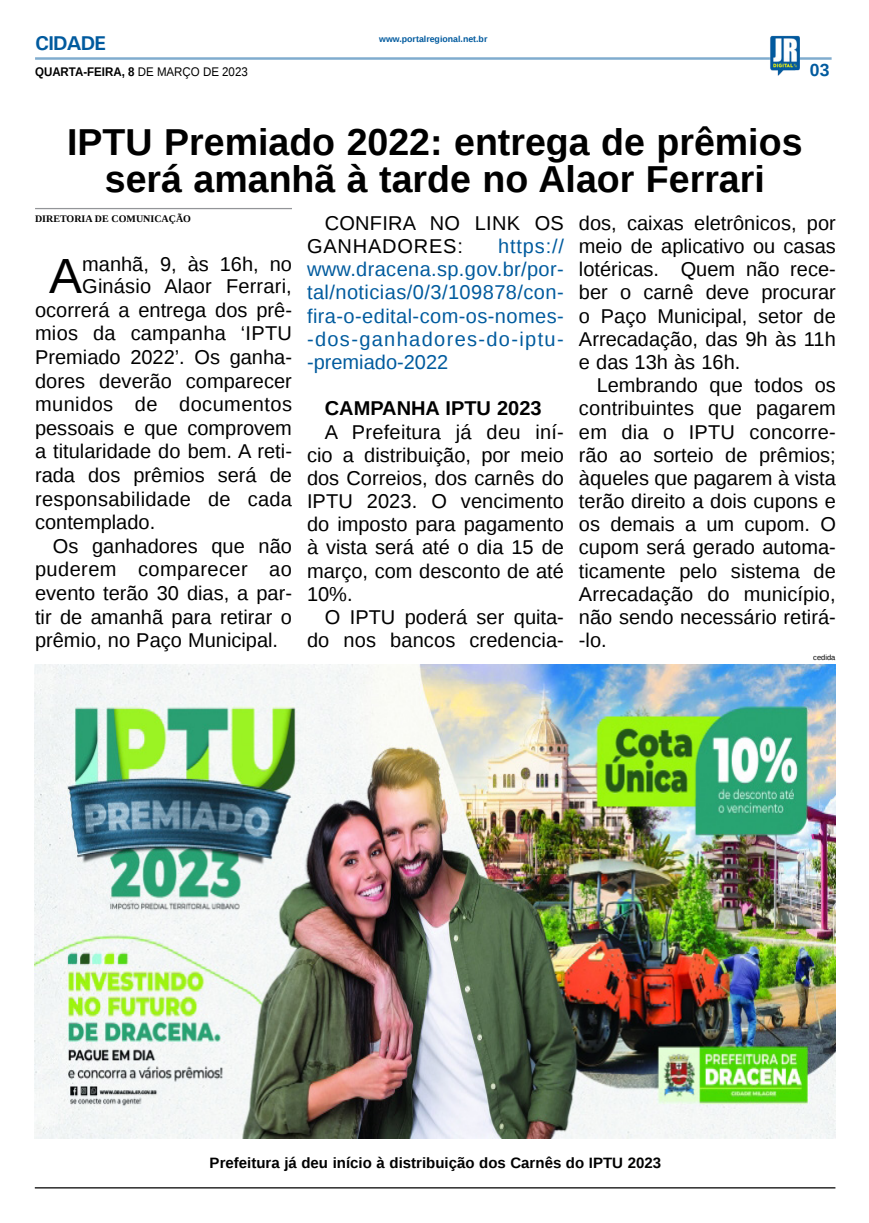
<style>
.page{position:relative;width:869px;height:1223px;background:#fff}
.page>*{position:absolute;margin:0;border:0;box-sizing:border-box;transform-origin:0 0}
.MATÉRIA{font:49.38px "Liberation Sans";color:#000}
.TÍTULO{font:700 37.5px/37.5px "Liberation Sans";color:#000;text-align:center}
.MATÉRIA-2{font:20px/23.1px "Liberation Sans";color:#000;text-align:justify}
.MATÉRIA-3{font:20px/23.1px "Liberation Sans";letter-spacing:.02em;color:#005b9e;text-align:justify}
.MATÉRIA-4{font:20px "Liberation Sans";letter-spacing:.02em;color:#000}
.MATÉRIA-5{font:700 20px "Liberation Sans";color:#000}
.TITULO_PG{font:700 20px "Univers";letter-spacing:-.04em;color:#005a9e}
.TÍTULO-2{font:700 17.5px "Liberation Sans";color:#005a9e}
.LEGENDA{font:700 15px "Liberation Sans";color:#000}
.DATA_PG{font:700 12.5px "Liberation Sans";color:#000;scale:.92 1}
.CRÉDITO_NOME{font:700 10px "Liberation Serif";color:#000}
.DATA_PG-2{font:700 8.75px "Liberation Sans";color:#005a9e}
.CRÉDITO_FOTO{font:7.5px "Liberation Sans";color:#000}
.s1{font-weight:400}
</style>
<div class="page">
<hr style="left:35px;top:57px;width:796px;height:3px;background:#005a9e">
<img style="left:769px;top:36px;width:30px;height:40px">
<hr style="left:35px;top:1187px;width:800px;height:1px;background:#000">
<img style="left:35px;top:664px;width:800px;height:474px">
<hr style="left:35px;top:208px;width:257px;height:1px;background:#939598">
<p class="TITULO_PG" style="left:35px;top:31px;width:72px">CIDADE</p>
<p class="DATA_PG" style="left:35px;top:63px;width:233px">QUARTA-FEIRA, 8 <span class="s1">DE MARÇO DE 2023</span></p>
<p class="DATA_PG-2" style="left:379px;top:33px;width:110px">www.portalregional.net.br</p>
<p class="TÍTULO-2" style="left:809px;top:58px;width:21px">03</p>
<p class="TÍTULO" style="left:67px;top:122px;width:736px">IPTU Premiado 2022: entrega de prêmios será amanhã à tarde no Alaor Ferrari</p>
<p class="CRÉDITO_NOME" style="left:35px;top:212px;width:157px">DIRETORIA DE COMUNICAÇÃO</p>
<p class="MATÉRIA" style="left:49px;top:248px;width:34px">A</p>
<p class="MATÉRIA-2" style="left:82px;top:253px;width:211px">manhã, 9, às 16h, no</p>
<p class="MATÉRIA-2" style="left:578px;top:212px;width:258px">dos, caixas eletrônicos, por meio de aplicativo ou casas lotéricas. Quem não rece&shy;ber o carnê deve procurar o Paço Municipal, setor de Arrecadação, das 9h às 11h e das 13h às 16h.</p>
<p class="MATÉRIA-2" style="left:578px;top:374px;width:258px;text-indent:18px">Lembrando que todos os contribuintes que pagarem em dia o IPTU concorre&shy;rão ao sorteio de prêmios; àqueles que pagarem à vista terão direito a dois cupons e os demais a um cupom. O cupom será gerado automa&shy;ticamente pelo sistema de Arrecadação do município, não sendo necessário retirá--lo.</p>
<p class="MATÉRIA-2" style="left:307px;top:212px;width:258px;text-indent:18px">CONFIRA NO LINK OS<br>GANHADORES:</p>
<p class="MATÉRIA-3" style="left:307px;top:235px;width:258px;text-indent:191px">https:// www.dracena.sp.gov.br/por&shy;tal/noticias/0/3/109878/con&shy;fira-o-edital-com-os-nomes--dos-ganhadores-do-iptu--premiado-2022</p>
<p class="MATÉRIA-5" style="left:324px;top:395px;width:218px">CAMPANHA IPTU 2023</p>
<p class="MATÉRIA-2" style="left:307px;top:421px;width:258px;text-indent:18px">A Prefeitura já deu iní&shy;cio a distribuição, por meio dos Correios, dos carnês do IPTU 2023. O vencimento do imposto para pagamento à vista será até o dia 15 de março, com desconto de até 10%.</p>
<p class="MATÉRIA-2" style="left:307px;top:606px;width:258px;text-align:right">O IPTU poderá ser quita&shy;do nos bancos credencia-</p>
<p class="MATÉRIA-2" style="left:82px;top:275px;width:211px">Ginásio Alaor Ferrari,</p>
<p class="MATÉRIA-2" style="left:35px;top:299px;width:258px">ocorrerá a entrega dos prê-</p>
<p class="MATÉRIA-2" style="left:35px;top:323px;width:258px">mios da campanha ‘IPTU</p>
<p class="MATÉRIA-2" style="left:35px;top:346px;width:258px">Premiado 2022’. Os ganha-</p>
<p class="MATÉRIA-2" style="left:35px;top:370px;width:258px">dores deverão comparecer</p>
<p class="MATÉRIA-4" style="left:35px;top:393px;width:258px">munidos de documentos</p>
<p class="MATÉRIA-2" style="left:35px;top:417px;width:258px">pessoais e que comprovem</p>
<p class="MATÉRIA-2" style="left:35px;top:441px;width:258px">a titularidade do bem. A reti-</p>
<p class="MATÉRIA-2" style="left:35px;top:464px;width:258px">rada dos prêmios será de</p>
<p class="MATÉRIA-2" style="left:35px;top:488px;width:258px">responsabilidade de cada</p>
<p class="MATÉRIA-2" style="left:35px;top:511px;width:122px">contemplado.</p>
<p class="MATÉRIA-2" style="left:35px;top:535px;width:258px;line-height:23.6px;text-indent:18px">Os ganhadores que não puderem comparecer ao evento terão 30 dias, a par&shy;tir de amanhã para retirar o prêmio, no Paço Municipal.</p>
<p class="CRÉDITO_FOTO" style="left:812px;top:653px;width:24px">cedida</p>
<p class="LEGENDA" style="left:209px;top:1152px;width:452px">Prefeitura já deu início à distribuição dos Carnês do IPTU 2023</p>
</div>
